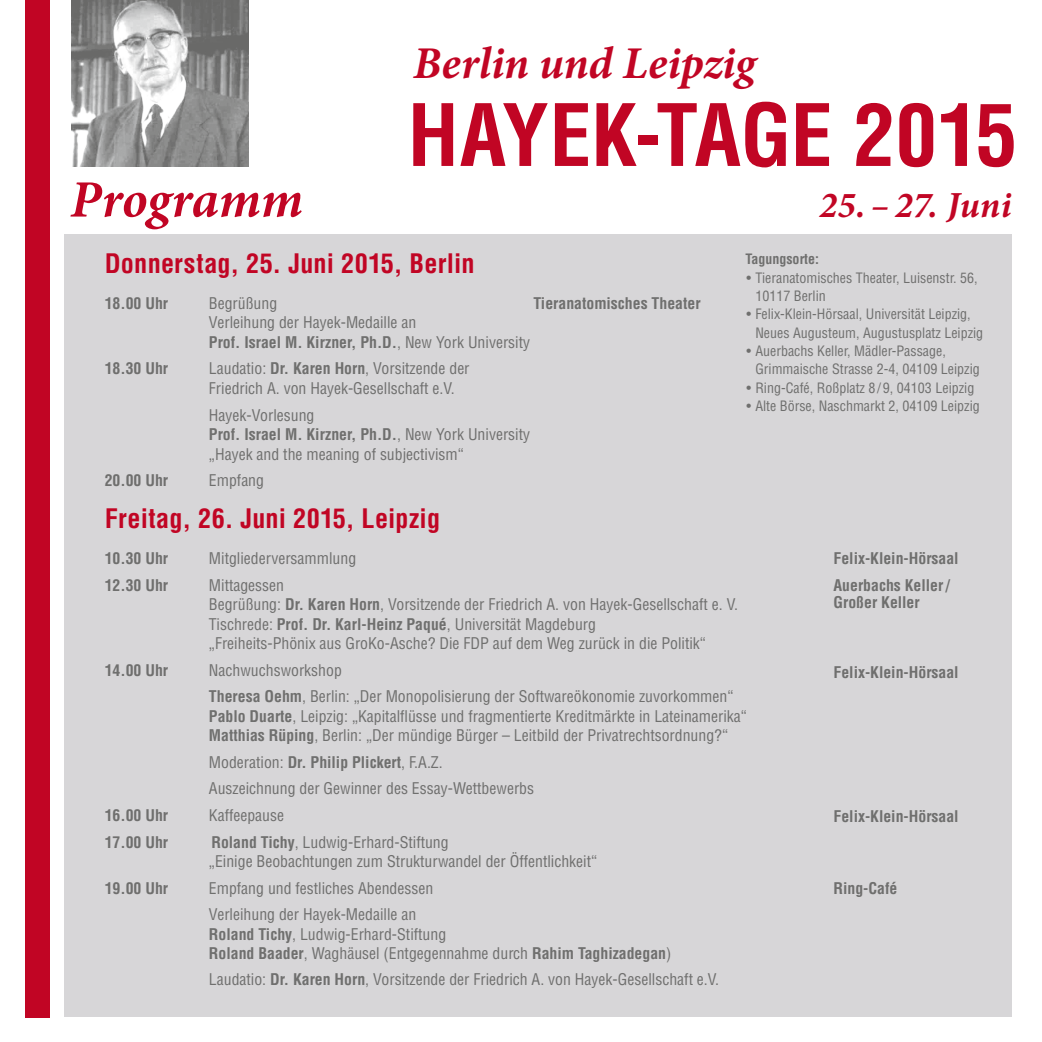
<style>
.page{position:relative;width:1042px;height:1042px;background:#fff}
.page>*{position:absolute;margin:0;border:0;box-sizing:border-box;transform-origin:0 0}
.t1{font:700 condensed 83.65px "Helvetica LT Std";letter-spacing:-.005em;color:#c10524}
.t2{font:italic 700 52.5px "Minion Pro";color:#c10524}
.t3{font:italic 700 45.5px "Minion Pro";letter-spacing:-.005em;color:#c10524}
.t4{font:italic 700 36.75px "Minion Pro";letter-spacing:.005em;color:#c10524}
.t5{font:700 condensed 26.25px "Helvetica LT Std";letter-spacing:.01em;color:#c10524}
.t6{font:condensed 15.75px/19.2px "Helvetica LT Std";color:#6f6f6e}
.t7{font:700 condensed 15.75px/26.4px "Helvetica LT Std";color:#6f6f6e}
.t8{font:condensed 14px/18.4px "Helvetica LT Std";color:#6f6f6e}
.t9{font:700 condensed 14px "Helvetica LT Std";color:#6f6f6e}
.s1{font-weight:700}
</style>
<div class="page">
<div style="left:25px;top:0;width:25px;height:1017px;background:#c10524"></div>
<img style="left:71px;top:0;width:178px;height:166px">
<div style="left:64px;top:235px;width:948px;height:782px;background:#d7d6d8"></div>
<h3 class="t3" style="left:413px;top:31px;width:344px">Berlin und Leipzig</h3>
<h1 class="t1" style="left:408px;top:83px;width:611px">HAYEK-TAGE 2015</h1>
<h2 class="t2" style="left:70px;top:162px;width:234px">Programm</h2>
<h3 class="t4" style="left:819px;top:179px;width:194px">25. – 27. Juni</h3>
<h3 class="t5" style="left:105px;top:247px;width:371px">Donnerstag, 25. Juni 2015, Berlin</h3>
<p class="t7" style="left:105px;top:290px;width:65px">18.00 Uhr</p>
<p class="t6" style="left:209px;top:294px;width:323px">Begrüßung<br>Verleihung der Hayek-Medaille an<br><span class="s1">Prof. Israel M. Kirzner, Ph.D.</span>, New York University</p>
<p class="t7" style="left:105px;top:355px;width:65px">18.30 Uhr</p>
<p class="t6" style="left:209px;top:359px;width:262px">Laudatio: <span class="s1">Dr. Karen Horn</span>, Vorsitzende der<br>Friedrich A. von Hayek-Gesellschaft e.V.</p>
<p class="t6" style="left:209px;top:406px;width:323px">Hayek-Vorlesung<br><span class="s1">Prof. Israel M. Kirzner, Ph.D.</span>, New York University „Hayek and the meaning of subjectivism“</p>
<p class="t7" style="left:105px;top:467px;width:65px">20.00 Uhr</p>
<p class="t6" style="left:209px;top:471px;width:57px">Empfang</p>
<p class="t7" style="left:533px;top:290px;width:169px">Tieranatomisches Theater</p>
<h3 class="t5" style="left:105px;top:502px;width:337px">Freitag, 26. Juni 2015, Leipzig</h3>
<p class="t9" style="left:745px;top:250px;width:75px">Tagungsorte:</p>
<p class="t8" style="left:755px;top:268px;width:224px;text-indent:-9px">• Tieranatomisches Theater, Luisenstr. 56,<br>10117 Berlin</p>
<p class="t8" style="left:755px;top:305px;width:229px;text-indent:-9px">• Felix-Klein-Hörsaal, Universität Leipzig,<br>Neues Augusteum, Augustusplatz Leipzig</p>
<p class="t8" style="left:755px;top:342px;width:226px;text-indent:-9px">• Auerbachs Keller, Mädler-Passage,<br>Grimmaische Strasse 2-4, 04109 Leipzig</p>
<p class="t8" style="left:746px;top:378px;width:229px">• Ring-Café, Roßplatz 8 /9, 04103 Leipzig</p>
<p class="t8" style="left:746px;top:397px;width:235px">• Alte Börse, Naschmarkt 2, 04109 Leipzig</p>
<p class="t7" style="left:105px;top:545px;width:65px">10.30 Uhr</p>
<p class="t6" style="left:209px;top:549px;width:149px">Mitgliederversammlung</p>
<p class="t7" style="left:105px;top:572px;width:65px">12.30 Uhr</p>
<p class="t6" style="left:209px;top:576px;width:530px">Mittagessen<br>Begrüßung: <span class="s1">Dr. Karen Horn</span>, Vorsitzende der Friedrich A. von Hayek-Gesellschaft e. V.<br>Tischrede: <span class="s1">Prof. Dr. Karl-Heinz Paqué</span>, Universität Magdeburg<br>„Freiheits-Phönix aus GroKo-Asche? Die FDP auf dem Weg zurück in die Politik“</p>
<p class="t7" style="left:105px;top:656px;width:65px">14.00 Uhr</p>
<p class="t6" style="left:209px;top:656px;width:526px;line-height:26.8px">Nachwuchsworkshop<br><span class="s1">Theresa Oehm</span>, Berlin: „Der Monopolisierung der Softwareökonomie zuvorkommen“</p>
<p class="t6" style="left:209px;top:706px;width:539px"><span class="s1">Pablo Duarte</span>, Leipzig: „Kapitalflüsse und fragmentierte Kreditmärkte in Lateinamerika“<br><span class="s1">Matthias Rüping</span>, Berlin: „Der mündige Bürger – Leitbild der Privatrechtsordnung?“</p>
<p class="t6" style="left:209px;top:748px;width:327px;line-height:26.8px">Moderation: <span class="s1">Dr. Philip Plickert</span>, F.A.Z.<br>Auszeichnung der Gewinner des Essay-Wettbewerbs</p>
<p class="t7" style="left:105px;top:802px;width:65px">16.00 Uhr</p>
<p class="t6" style="left:209px;top:805px;width:77px">Kaffeepause</p>
<p class="t7" style="left:105px;top:828px;width:65px">17.00 Uhr</p>
<p class="t6" style="left:209px;top:832px;width:390px"><span class="s1">Roland Tichy</span>, Ludwig-Erhard-Stiftung<br>„Einige Beobachtungen zum Strukturwandel der Öffentlichkeit“</p>
<p class="t7" style="left:105px;top:874px;width:65px">19.00 Uhr</p>
<p class="t6" style="left:209px;top:874px;width:226px;line-height:26.8px">Empfang und festliches Abendessen<br>Verleihung der Hayek-Medaille an</p>
<p class="t6" style="left:209px;top:924px;width:464px"><span class="s1">Roland Tichy</span>, Ludwig-Erhard-Stiftung<br><span class="s1">Roland Baader</span>, Waghäusel (Entgegennahme durch <span class="s1">Rahim Taghizadegan</span>)</p>
<p class="t6" style="left:209px;top:970px;width:512px">Laudatio: <span class="s1">Dr. Karen Horn</span>, Vorsitzende der Friedrich A. von Hayek-Gesellschaft e.V.</p>
<p class="t7" style="left:833px;top:545px;width:127px">Felix-Klein-Hörsaal<br>Auerbachs Keller/</p>
<p class="t7" style="left:833px;top:589px;width:88px">Großer Keller</p>
<p class="t7" style="left:833px;top:659px;width:127px">Felix-Klein-Hörsaal</p>
<p class="t7" style="left:833px;top:803px;width:127px">Felix-Klein-Hörsaal</p>
<p class="t7" style="left:833px;top:875px;width:65px">Ring-Café</p>
</div>
